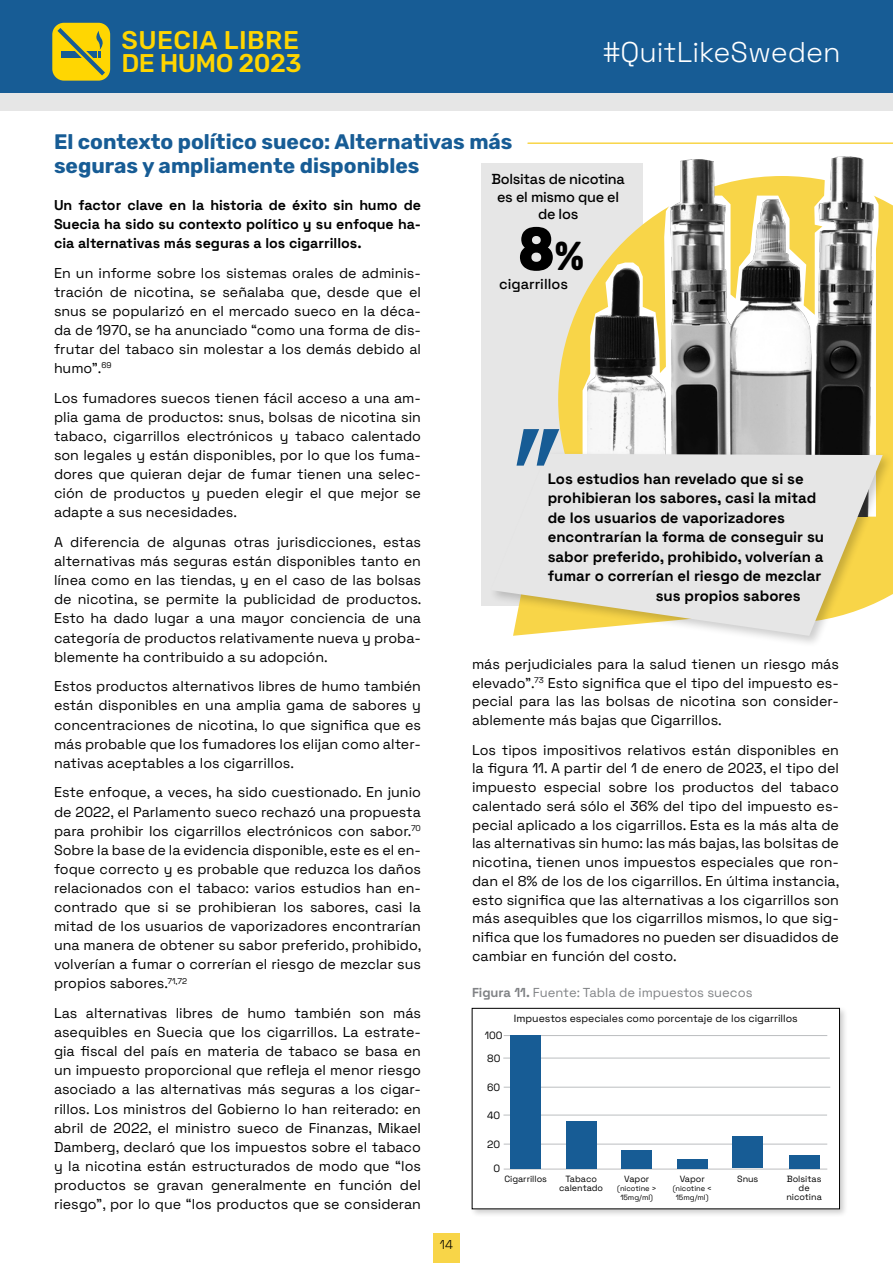
<style>
.page{position:relative;width:893px;height:1263px;background:#fff}
.page>*{position:absolute;margin:0;border:0;box-sizing:border-box;transform-origin:0 0}
.t1{font:800 61.05px "Rubik";color:#000;scale:.88 1}
.t2{font:300 28.5px "Space Grotesk";color:#fff}
.t3{font:500 25.65px/23.1px "Rubik";letter-spacing:.015em;color:#ffd500}
.t4{font:500 24.3px/21.5px "Rubik";letter-spacing:-.055em;color:#ffd602}
.t5{font:700 21px/24px "Rubik";color:#175c95}
.t6{font:700 15px "Space Grotesk";color:#000}
.t7{font:500 14.55px/17.4px "Space Grotesk";letter-spacing:-.02em;color:#000;text-align:center}
.t8{font:500 14.55px "Space Grotesk";color:#000}
.t9{font:14.25px/19px "Space Grotesk";color:#000;text-align:justify}
.t10{font:700 14.25px/19px "Space Grotesk";color:#000;text-align:justify}
.t11{font:12.9px "Space Grotesk";color:#808285}
.t12{font:300 12.75px "Space Grotesk";color:#000}
.t13{font:10.5px "Space Grotesk";color:#000}
.t14{font:9px/9px "Space Grotesk";color:#000;text-align:center}
.t15{font:7.5px/9px "Space Grotesk";color:#000;text-align:center}
.s1{font-size:40.35px}
.s2{font-weight:700}
</style>
<div class="page">
<div style="left:0;top:13px;width:893px;height:97px;background:#e6e6e6"></div>
<div style="left:0;top:0;width:893px;height:92px;background:#175c95"></div>
<div style="left:433px;top:1233px;width:27px;height:30px;background:#f8d548"></div>
<hr style="left:528px;top:142px;width:365px;height:2px;background:#f8d548">
<div style="left:482px;top:163px;width:161px;height:443px;background:#e6e6e6"></div>
<svg style="left:558px;top:297px;width:25px;height:153px;fill:#f8d548"></svg>
<img style="left:587px;top:110px;width:306px;height:340px">
<div style="left:488px;top:450px;width:405px;height:198px;background:#000;opacity:.2"></div>
<svg style="left:491px;top:454px;width:392px;height:182px;fill:#e6e6e6"></svg>
<svg style="left:516px;top:429px;width:43px;height:37px"></svg>
<div style="left:469px;top:1005px;width:379px;height:212px;background:#000;opacity:.2"></div>
<div style="left:472px;top:1008px;width:367px;height:201px;background:#fff"></div>
<div style="left:472px;top:1008px;width:368px;height:201px;border:1px solid #000"></div>
<hr style="left:503px;top:1115px;width:324px;height:1px;background:#bcbec0">
<hr style="left:504px;top:1144px;width:323px;height:1px;background:#bcbec0">
<hr style="left:504px;top:1087px;width:326px;height:1px;background:#bcbec0">
<hr style="left:503px;top:1058px;width:327px;height:1px;background:#bcbec0">
<hr style="left:504px;top:1035px;width:323px;height:1px;background:#bcbec0">
<hr style="left:504px;top:1169px;width:323px;height:1px;background:#bcbec0">
<div style="left:511px;top:1035px;width:30px;height:133px;background:#175c95"></div>
<div style="left:566px;top:1121px;width:30px;height:48px;background:#175c95"></div>
<div style="left:622px;top:1150px;width:30px;height:18px;background:#175c95"></div>
<div style="left:677px;top:1159px;width:30px;height:9px;background:#175c95"></div>
<div style="left:733px;top:1136px;width:30px;height:32px;background:#175c95"></div>
<div style="left:789px;top:1155px;width:30px;height:14px;background:#175c95"></div>
<div style="left:52px;top:23px;width:58px;height:58px;background:#ffd602;border-radius:12px"></div>
<svg style="left:55px;top:25px;width:53px;height:53px"></svg>
<h3 class="t3" style="left:121px;top:29px;width:182px">SUECIA LIBRE<br>DE HUMO 2023</h3>
<h3 class="t4" style="left:123px;top:31px;width:154px">SMOKE FREE<br>SWEDEN 2023</h3>
<h2 class="t2" style="left:603px;top:32px;width:239px">#QuitLikeSweden</h2>
<h3 class="t5" style="left:54px;top:131px;width:460px">El contexto político sueco: Alternativas más seguras y ampliamente disponibles</h3>
<p class="t7" style="left:491px;top:170px;width:135px">Bolsitas de nicotina es el mismo que el de los</p>
<h1 class="t1" style="left:518px;top:215px;width:77px">8<span class="s1">%</span></h1>
<p class="t8" style="left:499px;top:273px;width:70px">cigarrillos</p>
<p class="t10" style="left:54px;top:194px;width:368px">Un factor clave en la historia de éxito sin humo de Suecia ha sido su contexto político y su enfoque ha&shy;cia alternativas más seguras a los cigarrillos.</p>
<p class="t9" style="left:54px;top:262px;width:368px">En un informe sobre los sistemas orales de adminis&shy;tración de nicotina, se señalaba que, desde que el snus se popularizó en el mercado sueco en la déca&shy;da de 1970, se ha anunciado “como una forma de dis&shy;frutar del tabaco sin molestar a los demás debido al humo”.<sup>69</sup></p>
<p class="t9" style="left:54px;top:387px;width:368px">Los fumadores suecos tienen fácil acceso a una am&shy;plia gama de productos: snus, bolsas de nicotina sin tabaco, cigarrillos electrónicos y tabaco calentado son legales y están disponibles, por lo que los fuma&shy;dores que quieran dejar de fumar tienen una selec&shy;ción de productos y pueden elegir el que mejor se adapte a sus necesidades.</p>
<p class="t9" style="left:54px;top:532px;width:369px">A diferencia de algunas otras jurisdicciones, estas alternativas más seguras están disponibles tanto en línea como en las tiendas, y en el caso de las bolsas de nicotina, se permite la publicidad de productos.<br>Esto ha dado lugar a una mayor conciencia de una categoría de productos relativamente nueva y proba&shy;blemente ha contribuido a su adopción.</p>
<p class="t9" style="left:54px;top:676px;width:368px">Estos productos alternativos libres de humo también están disponibles en una amplia gama de sabores y concentraciones de nicotina, lo que significa que es más probable que los fumadores los elijan como alter&shy;nativas aceptables a los cigarrillos.</p>
<p class="t9" style="left:54px;top:782px;width:369px">Este enfoque, a veces, ha sido cuestionado. En junio de 2022, el Parlamento sueco rechazó una propuesta para prohibir los cigarrillos electrónicos con sabor.<sup>70<br></sup>Sobre la base de la evidencia disponible, este es el en&shy;foque correcto y es probable que reduzca los daños relacionados con el tabaco: varios estudios han en&shy;contrado que si se prohibieran los sabores, casi la mitad de los usuarios de vaporizadores encontrarían una manera de obtener su sabor preferido, prohibido, volverían a fumar o correrían el riesgo de mezclar sus propios sabores.<sup>71,72</sup></p>
<p class="t9" style="left:54px;top:1003px;width:368px">Las alternativas libres de humo también son más asequibles en Suecia que los cigarrillos. La estrate&shy;gia fiscal del país en materia de tabaco se basa en un impuesto proporcional que refleja el menor riesgo asociado a las alternativas más seguras a los cigar&shy;rillos. Los ministros del Gobierno lo han reiterado: en abril de 2022, el ministro sueco de Finanzas, Mikael Damberg, declaró que los impuestos sobre el tabaco y la nicotina están estructurados de modo que “los productos se gravan generalmente en función del riesgo”, por lo que “los productos que se consideran</p>
<p class="t6" style="left:548px;top:467px;width:258px">Los estudios han revelado que si se</p>
<p class="t6" style="left:548px;top:487px;width:270px">prohibieran los sabores, casi la mitad</p>
<p class="t6" style="left:548px;top:506px;width:239px">de los usuarios de vaporizadores</p>
<p class="t6" style="left:548px;top:526px;width:278px">encontrarían la forma de conseguir su</p>
<p class="t6" style="left:548px;top:545px;width:277px">sabor preferido, prohibido, volverían a</p>
<p class="t6" style="left:548px;top:565px;width:275px">fumar o correrían el riesgo de mezclar</p>
<p class="t6" style="left:656px;top:584px;width:147px">sus propios sabores</p>
<p class="t9" style="left:472px;top:654px;width:368px">más perjudiciales para la salud tienen un riesgo más elevado”.<sup>73</sup> Esto significa que el tipo del impuesto es&shy;pecial para las las bolsas de nicotina son consider&shy;ablemente más bajas que Cigarrillos.</p>
<p class="t9" style="left:472px;top:739px;width:369px">Los tipos impositivos relativos están disponibles en la figura 11. A partir del 1 de enero de 2023, el tipo del impuesto especial sobre los productos del tabaco calentado será sólo el 36% del tipo del impuesto es&shy;pecial aplicado a los cigarrillos. Esta es la más alta de las alternativas sin humo: las más bajas, las bolsitas de nicotina, tienen unos impuestos especiales que ron&shy;dan el 8% de los de los cigarrillos. En última instancia, esto significa que las alternativas a los cigarrillos son más asequibles que los cigarrillos mismos, lo que sig&shy;nifica que los fumadores no pueden ser disuadidos de cambiar en función del costo.</p>
<p class="t11" style="left:472px;top:983px;width:282px"><span class="s2">Figura 11.</span> Fuente: Tabla de impuestos suecos</p>
<p class="t13" style="left:514px;top:1011px;width:285px">Impuestos especiales como porcentaje de los cigarrillos</p>
<p class="t13" style="left:485px;top:1028px;width:19px">100</p>
<p class="t13" style="left:487px;top:1050px;width:15px">80</p>
<p class="t13" style="left:487px;top:1080px;width:15px">60</p>
<p class="t13" style="left:487px;top:1107px;width:15px">40</p>
<p class="t13" style="left:487px;top:1136px;width:15px">20</p>
<p class="t13" style="left:494px;top:1160px;width:8px">0</p>
<p class="t14" style="left:504px;top:1173px;width:44px">Cigarrillos</p>
<p class="t14" style="left:624px;top:1173px;width:27px">Vapor</p>
<p class="t15" style="left:617px;top:1183px;width:41px">(nicotine &gt;<br>15mg/ml)</p>
<p class="t14" style="left:559px;top:1173px;width:46px">Tabaco calentado</p>
<p class="t14" style="left:737px;top:1173px;width:23px">Snus</p>
<p class="t14" style="left:786px;top:1173px;width:37px">Bolsitas de nicotina</p>
<p class="t14" style="left:680px;top:1173px;width:27px">Vapor</p>
<p class="t15" style="left:673px;top:1183px;width:41px">(nicotine &lt;<br>15mg/ml)</p>
<p class="t12" style="left:440px;top:1236px;width:15px">14</p>
</div>
